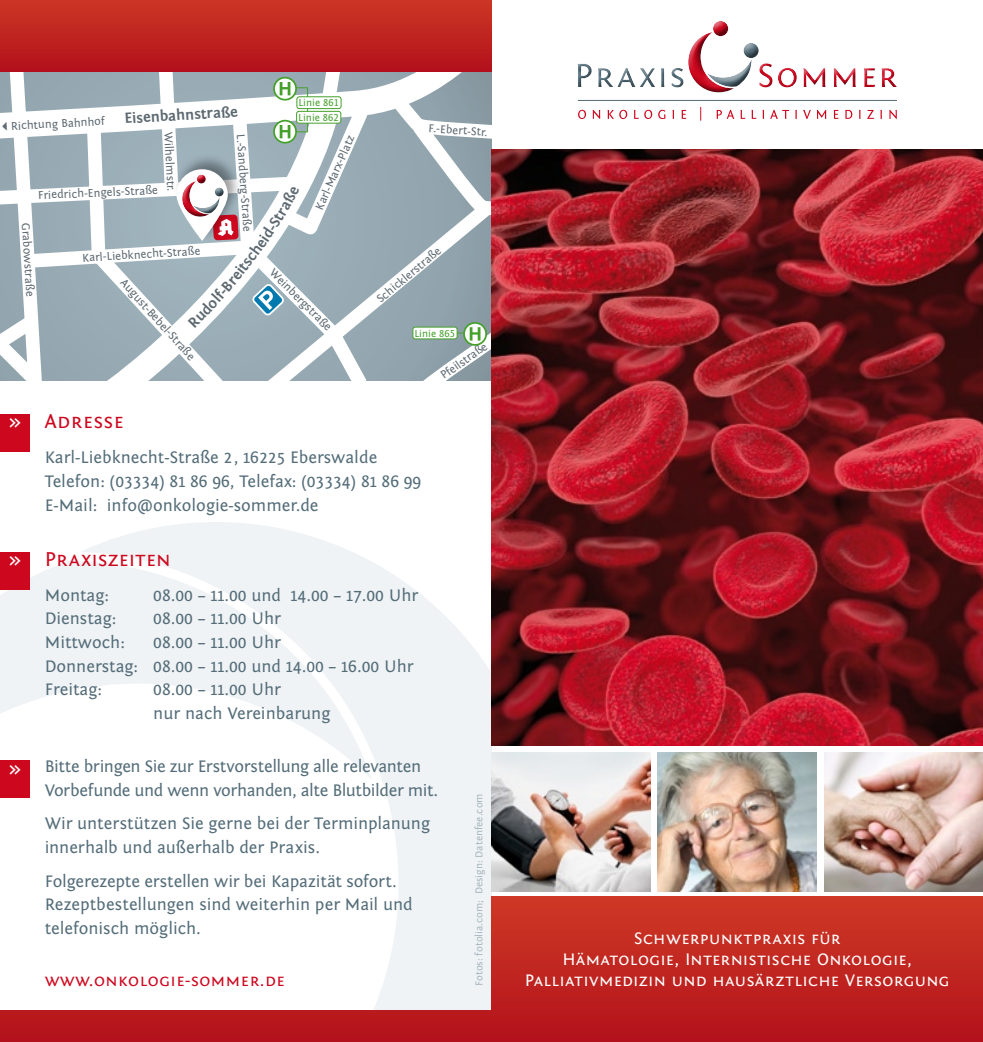
<style>
.page{position:relative;width:983px;height:1042px;background:#fff}
.page>*{position:absolute;margin:0;border:0;box-sizing:border-box;transform-origin:0 0}
.t1{font:21px "Fontin Sans Small Caps";letter-spacing:.025em;color:#cd071e}
.t2{font:21px "Fontin Sans";color:#fff}
.t3{font:17.5px/23.6px "Fontin Sans";color:#546d79}
.t4{font:17.5px/21px "Fontin Sans Small Caps";letter-spacing:.02em;color:#fff;text-align:center}
.t5{font:17.5px/23.6px "Fontin Sans";letter-spacing:-.025em;color:#546d79}
.t6{font:17.5px "Fontin Sans Small Caps";letter-spacing:.03em;color:#cd071e}
.t7{font:700 15.22px "Fontin Sans";color:#5d6971}
.t8{font:11.9px "Fontin Sans";color:#5d6971}
.t9{font:10.5px "Fontin Sans";color:#a5b6bf}
.t10{font:10.5px/14.5px "Fontin Sans";color:#45a12b}
.s1{font-family:"Fontin Sans Small Caps"}
</style>
<div class="page">
<div style="left:0;top:589px;width:22px;height:124px;background:#f0f3f5"></div>
<svg style="left:22px;top:522px;width:469px;height:488px"></svg>
<div style="left:0;top:1010px;width:982px;height:32px;background:#b6151d"></div>
<div style="left:576px;top:62px;width:322px;height:28px;background:#000;opacity:.5"></div>
<hr style="left:577px;top:100px;width:319px;height:1px;background:#546d79">
<svg style="left:578px;top:107px;width:318px;height:14px"></svg>
<svg style="left:577px;top:62px;width:107px;height:28px"></svg>
<div style="left:684px;top:18px;width:76px;height:76px;background:#000;opacity:.5"></div>
<img style="left:491px;top:149px;width:491px;height:597px">
<div style="left:0;top:0;width:491px;height:71px;background:linear-gradient(to bottom,#cd3625,#b2111b)"></div>
<div style="left:491px;top:896px;width:491px;height:146px;background:linear-gradient(to bottom,#cf3926,#b3121b)"></div>
<img style="left:657px;top:752px;width:159px;height:139px">
<img style="left:491px;top:752px;width:159px;height:139px">
<svg style="left:0;top:760px;width:30px;height:38px"></svg>
<svg style="left:0;top:414px;width:30px;height:38px"></svg>
<svg style="left:0;top:552px;width:30px;height:37px"></svg>
<img style="left:824px;top:752px;width:158px;height:139px">
<svg style="left:0;top:71px;width:491px;height:309px"></svg>
<p class="t7" style="left:124px;top:111px;width:115px;rotate:-4deg">Eisenbahnstraße</p>
<p class="t8" style="left:-1px;top:120px;width:107px;rotate:-3deg">✓Richtung Bahnhof</p>
<p class="t8" style="left:175px;top:131px;width:61px;rotate:87deg">Wilhelmstr.</p>
<p class="t8" style="left:247px;top:133px;width:99px;rotate:86deg">L.-Sandberg-Straße</p>
<p class="t8" style="left:37px;top:189px;width:122px;rotate:-3deg">Friedrich-Engels-Straße</p>
<p class="t8" style="left:32px;top:222px;width:75px;rotate:86deg">Grabowstraße</p>
<p class="t8" style="left:82px;top:252px;width:120px;rotate:-4deg">Karl-Liebknecht-Straße</p>
<p class="t8" style="left:128px;top:276px;width:106px;rotate:48deg">August-Bebel-Straße</p>
<p class="t10" style="left:298px;top:96px;width:42px">Linie <span class="s1">861<br></span>Linie <span class="s1">862</span></p>
<p class="t8" style="left:312px;top:206px;width:81px;rotate:-66deg">Karl-Marx-Platz</p>
<p class="t8" style="left:276px;top:266px;width:84px;rotate:45deg">Weinbergstraße</p>
<p class="t8" style="left:429px;top:121px;width:61px;rotate:4deg">F.-Ebert-Str.</p>
<p class="t8" style="left:374px;top:295px;width:81px;rotate:-40deg">Schicklerstraße</p>
<p class="t10" style="left:414px;top:326px;width:42px">Linie <span class="s1">865</span></p>
<p class="t8" style="left:438px;top:371px;width:56px;rotate:-35deg">Pfeilstraße</p>
<p class="t2" style="left:9px;top:410px;width:14px">»</p>
<p class="t2" style="left:9px;top:547px;width:14px">»</p>
<p class="t2" style="left:9px;top:756px;width:14px">»</p>
<p class="t1" style="left:45px;top:410px;width:80px">Adresse</p>
<p class="t3" style="left:45px;top:446px;width:378px">Karl-Liebknecht-Straße 2, 16225 Eberswalde<br>Telefon: (03334) 81 86 96, Telefax: (03334) 81 86 99<br>E-Mail: info@onkologie-sommer.de</p>
<p class="t1" style="left:45px;top:547px;width:127px">Praxiszeiten</p>
<p class="t3" style="left:45px;top:583px;width:66px">Montag:</p>
<p class="t3" style="left:153px;top:583px;width:266px">08.00 – 11.00 und 14.00 – 17.00 Uhr</p>
<p class="t3" style="left:45px;top:607px;width:73px">Dienstag:</p>
<p class="t3" style="left:153px;top:607px;width:129px">08.00 – 11.00 Uhr</p>
<p class="t3" style="left:45px;top:631px;width:82px">Mittwoch:</p>
<p class="t3" style="left:45px;top:631px;width:370px;text-indent:109px">08.00 – 11.00 Uhr<br>Donnerstag: 08.00 – 11.00 und 14.00 – 16.00 Uhr<br>Freitag:</p>
<p class="t3" style="left:153px;top:678px;width:179px">08.00 – 11.00 Uhr<br>nur nach Vereinbarung</p>
<p class="t5" style="left:45px;top:755px;width:395px">Bitte bringen Sie zur Erstvorstellung alle relevanten<br>Vorbefunde und wenn vorhanden, alte Blutbilder mit.</p>
<p class="t3" style="left:45px;top:812px;width:387px">Wir unterstützen Sie gerne bei der Terminplanung innerhalb und außerhalb der Praxis.</p>
<p class="t3" style="left:45px;top:869px;width:369px">Folgerezepte erstellen wir bei Kapazität sofort.<br>Rezeptbestellungen sind weiterhin per Mail und telefonisch möglich.</p>
<p class="t6" style="left:45px;top:970px;width:242px">www.onkologie-sommer.de</p>
<p class="t9" style="left:473px;top:986px;width:194px;rotate:-90deg">Fotos: fotolia.com; Design: Datenfee.com</p>
<p class="t4" style="left:524px;top:927px;width:426px">Schwerpunktpraxis für<br>Hämatologie, Internistische Onkologie,<br>Palliativmedizin und hausärztliche Versorgung</p>
</div>
